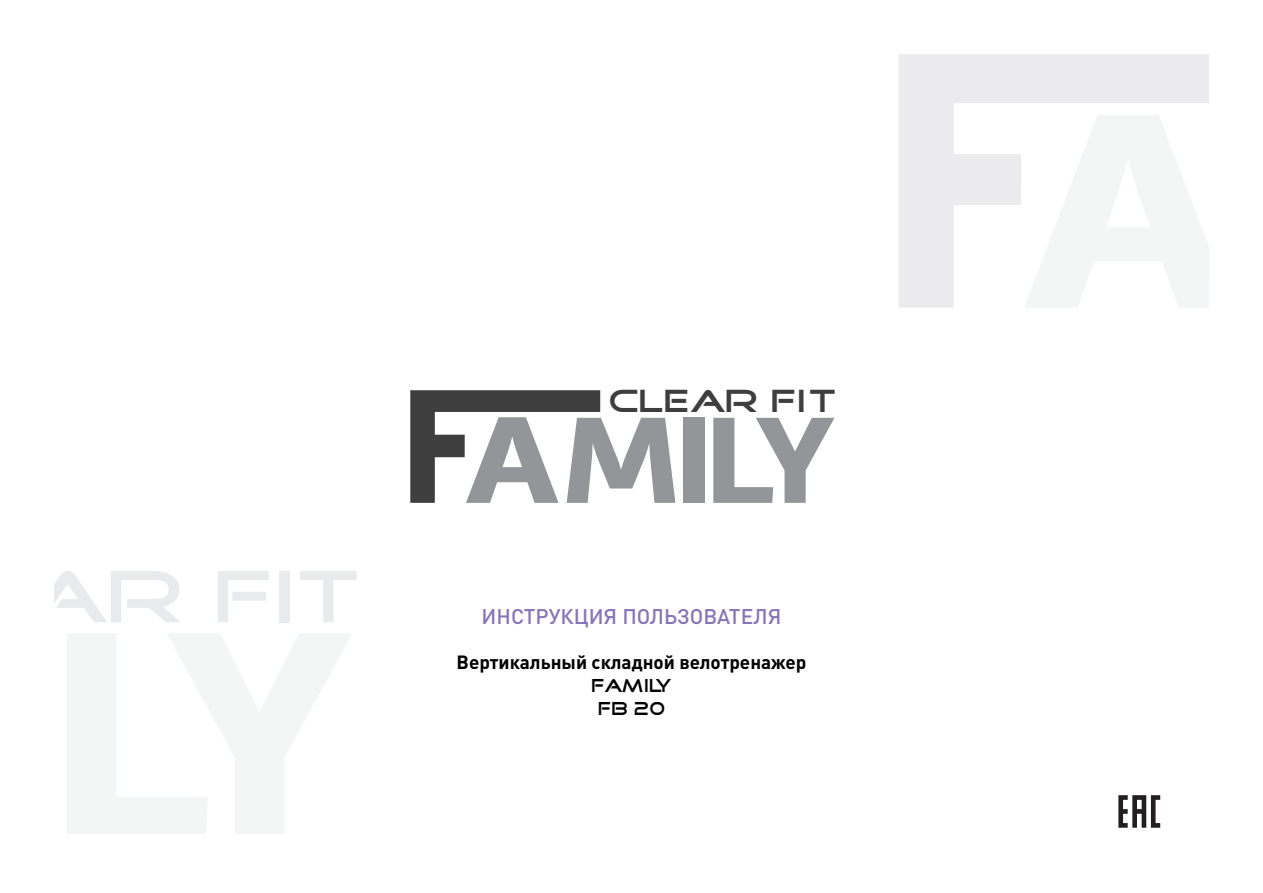
<style>
.page{position:relative;width:1263px;height:893px;background:#fff}
.page>*{position:absolute;margin:0;border:0;box-sizing:border-box;transform-origin:0 0}
.t1{font:75px "Good Times";color:#e9eaeb;scale:1.15 1}
.t2{font:32.4px "Good Times";color:#3e3e3f;scale:1.15 1}
.t3{font:500 21px "DIN Pro";color:#8476b6}
.t4{font:700 18.9px "DIN Pro";color:#000001}
.t5{font:18.9px/22.8px "Good Times";color:#000001;text-align:center}
</style>
<div class="page">
<div style="left:683px;top:418px;width:21px;height:85px;background:#939598"></div>
<svg style="left:713px;top:418px;width:121px;height:85px"></svg>
<svg style="left:410px;top:390px;width:265px;height:113px"></svg>
<svg style="left:899px;top:54px;width:310px;height:254px;fill:#ebebed"></svg>
<svg style="left:1024px;top:115px;width:185px;height:193px"></svg>
<svg style="left:67px;top:634px;width:284px;height:200px"></svg>
<svg style="left:1118px;top:795px;width:42px;height:33px"></svg>
<h1 class="t1" style="left:26px;top:561px;width:291px">AR FIT</h1>
<h2 class="t2" style="left:608px;top:386px;width:199px">CLEAR FIT</h2>
<p class="t3" style="left:482px;top:599px;width:301px">ИНСТРУКЦИЯ ПОЛЬЗОВАТЕЛЯ</p>
<p class="t4" style="left:457px;top:646px;width:351px">Вертикальный складной велотренажер</p>
<p class="t5" style="left:591px;top:675px;width:82px">FAMILY<br>FB 20</p>
</div>
